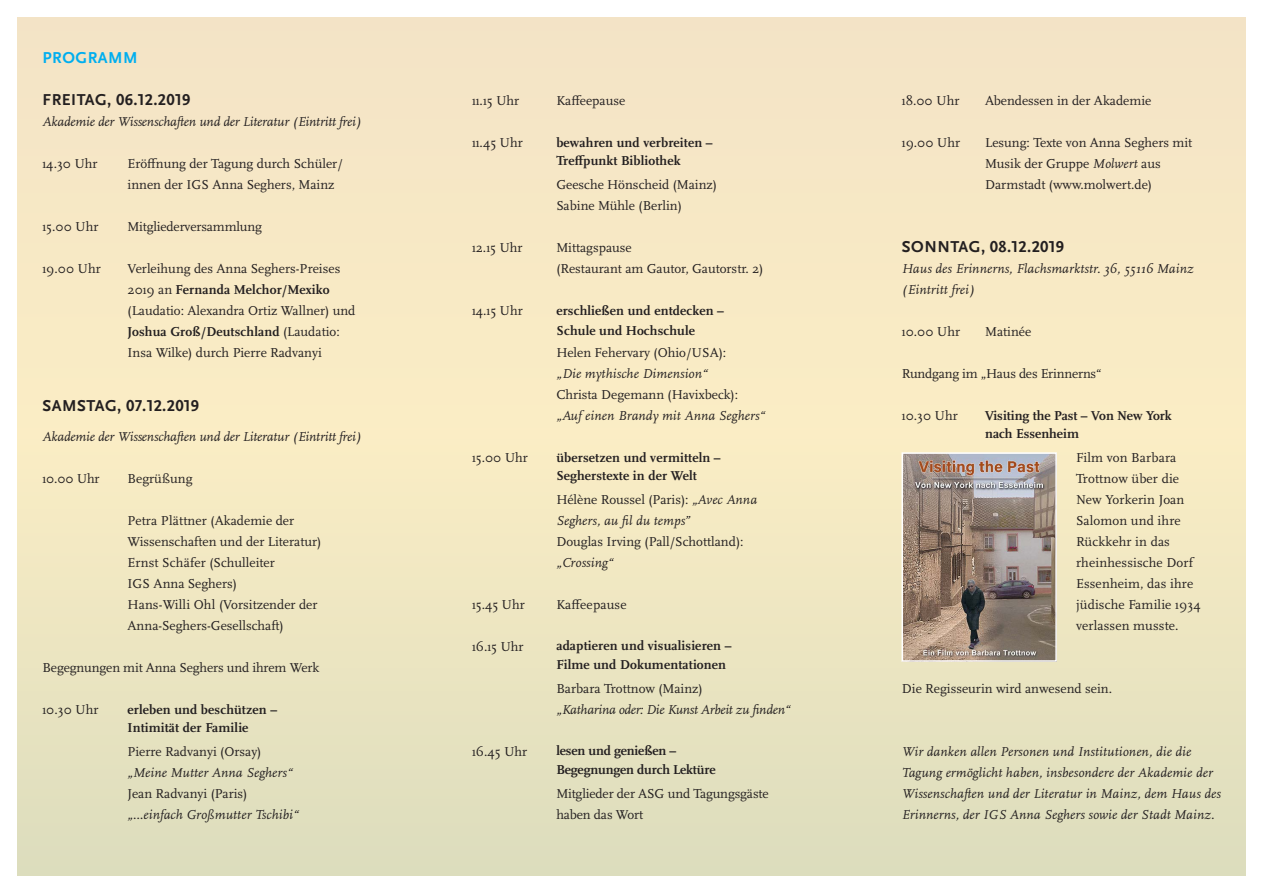
<style>
.page{position:relative;width:1263px;height:893px;background:#fff}
.page>*{position:absolute;margin:0;border:0;box-sizing:border-box;transform-origin:0 0}
.Headline_klein{font:700 16.5px "Scala Sans Pro";letter-spacing:.02em;color:#231f20}
.Headline_klein-2{font:700 16.5px "Scala Sans Pro";letter-spacing:.03em;color:#00aeef}
.Copy{font:13.5px/21px "Scala Pro";color:#231f20}
.Headline_klein-3{font:13.5px/21px "Scala Pro";color:#231f20}
.Copy-2{font:italic 13.5px/21px "Scala Pro";letter-spacing:.01em;color:#231f20}
.Copy-3{font:700 13.5px "Scala Pro";letter-spacing:.01em;color:#231f20}
.Headline_klein-4{font:700 13.5px "Scala Pro";color:#231f20}
.Headline_klein-5{font:italic 13.5px "Scala Pro";letter-spacing:-.01em;color:#231f20}
.Headline_klein-6{font:italic 13.5px "Scala Pro";letter-spacing:.01em;color:#231f20}
.Copy-4{font:italic 13.5px "Scala Pro";letter-spacing:-.015em;color:#231f20}
.s1{font-weight:700}
.s2{font-style:italic}
.s3{font-style:normal}
</style>
<div class="page">
<div style="left:17px;top:17px;width:1229px;height:859px;background:linear-gradient(to bottom,#fdeac8,#e5e3bf)"></div>
<img style="left:904px;top:455px;width:150px;height:204px">
<div style="left:901px;top:452px;width:156px;height:210px;border:2px solid #fff"></div>
<p class="Headline_klein-2" style="left:43px;top:48px;width:96px">PROGRAMM</p>
<p class="Headline_klein" style="left:43px;top:90px;width:149px">FREITAG, 06.12.2019</p>
<p class="Headline_klein-5" style="left:43px;top:114px;width:320px">Akademie der Wissenschaften und der Literatur (Eintritt frei)</p>
<p class="Copy" style="left:43px;top:153px;width:57px">14.30 Uhr</p>
<p class="Copy" style="left:128px;top:153px;width:217px">Eröffnung der Tagung durch Schüler/ innen der IGS Anna Seghers, Mainz</p>
<p class="Copy" style="left:128px;top:216px;width:136px">Mitgliederversammlung</p>
<p class="Copy" style="left:128px;top:258px;width:229px">Verleihung des Anna Seghers-Preises 2019 an <span class="s1">Fernanda Melchor/Mexiko </span>(Laudatio: Alexandra Ortiz Wallner) und <span class="s1">Joshua Groß/Deutschland</span> (Laudatio:<br>Insa Wilke) durch Pierre Radvanyi</p>
<p class="Copy" style="left:43px;top:216px;width:57px">15.00 Uhr</p>
<p class="Copy" style="left:43px;top:258px;width:60px">19.00 Uhr</p>
<p class="Headline_klein" style="left:43px;top:396px;width:158px">SAMSTAG, 07.12.2019</p>
<p class="Headline_klein-5" style="left:43px;top:429px;width:320px">Akademie der Wissenschaften und der Literatur (Eintritt frei)</p>
<p class="Headline_klein-3" style="left:43px;top:468px;width:59px">10.00 Uhr</p>
<p class="Copy" style="left:128px;top:468px;width:66px">Begrüßung</p>
<p class="Copy" style="left:128px;top:510px;width:195px">Petra Plättner (Akademie der<br>Wissenschaften und der Literatur)</p>
<p class="Copy" style="left:128px;top:552px;width:149px">Ernst Schäfer (Schulleiter<br>IGS Anna Seghers)</p>
<p class="Copy" style="left:128px;top:594px;width:191px">Hans-Willi Ohl (Vorsitzender der<br>Anna-Seghers-Gesellschaft)</p>
<p class="Headline_klein-3" style="left:43px;top:657px;width:278px">Begegnungen mit Anna Seghers und ihrem Werk</p>
<p class="Headline_klein-3" style="left:43px;top:699px;width:57px">10.30 Uhr</p>
<p class="Copy-3" style="left:128px;top:702px;width:151px">erleben und beschützen –</p>
<p class="Copy-3" style="left:128px;top:720px;width:122px">Intimität der Familie</p>
<p class="Copy" style="left:128px;top:741px;width:135px">Pierre Radvanyi (Orsay)</p>
<p class="Copy-2" style="left:128px;top:762px;width:166px">„Meine Mutter Anna Seghers“</p>
<p class="Copy" style="left:128px;top:783px;width:121px">Jean Radvanyi (Paris)</p>
<p class="Copy-2" style="left:128px;top:804px;width:173px">„…einfach Großmutter Tschibi“</p>
<p class="Headline_klein-3" style="left:472px;top:90px;width:49px">11.15 Uhr</p>
<p class="Headline_klein-3" style="left:472px;top:132px;width:52px">11.45 Uhr</p>
<p class="Headline_klein-3" style="left:472px;top:237px;width:52px">12.15 Uhr</p>
<p class="Headline_klein-3" style="left:472px;top:300px;width:52px">14.15 Uhr</p>
<p class="Headline_klein-3" style="left:472px;top:447px;width:57px">15.00 Uhr</p>
<p class="Headline_klein-3" style="left:472px;top:594px;width:54px">15.45 Uhr</p>
<p class="Headline_klein-3" style="left:472px;top:636px;width:53px">16.15 Uhr</p>
<p class="Headline_klein-3" style="left:472px;top:741px;width:57px">16.45 Uhr</p>
<p class="Copy" style="left:556px;top:90px;width:70px">Kaffeepause</p>
<p class="Copy-3" style="left:556px;top:135px;width:158px">bewahren und verbreiten –</p>
<p class="Copy-3" style="left:556px;top:153px;width:126px">Treffpunkt Bibliothek</p>
<p class="Copy" style="left:556px;top:174px;width:162px">Geesche Hönscheid (Mainz)<br>Sabine Mühle (Berlin)</p>
<p class="Copy" style="left:556px;top:237px;width:77px">Mittagspause</p>
<p class="Copy" style="left:556px;top:258px;width:209px">(Restaurant am Gautor, Gautorstr. 2)</p>
<p class="Copy-3" style="left:556px;top:303px;width:169px">erschließen und entdecken –</p>
<p class="Copy-3" style="left:556px;top:322px;width:140px">Schule und Hochschule</p>
<p class="Copy" style="left:556px;top:342px;width:171px">Helen Fehervary (Ohio/USA): <span class="s2">„Die mythische Dimension“</span></p>
<p class="Copy" style="left:556px;top:384px;width:183px">Christa Degemann (Havixbeck):</p>
<p class="Copy-2" style="left:556px;top:405px;width:210px">„Auf einen Brandy mit Anna Seghers“</p>
<p class="Copy-3" style="left:556px;top:450px;width:166px">übersetzen und vermitteln –</p>
<p class="Copy-3" style="left:556px;top:468px;width:142px">Segherstexte in der Welt</p>
<p class="Copy-2" style="left:556px;top:489px;width:202px"><span class="s3">Hélène Roussel (Paris):</span> „Avec Anna<br>Seghers, au fil du temps”</p>
<p class="Copy" style="left:556px;top:531px;width:189px">Douglas Irving (Pall/Schottland): <span class="s2">„Crossing“</span></p>
<p class="Copy" style="left:556px;top:594px;width:72px">Kaffeepause</p>
<p class="Headline_klein-4" style="left:556px;top:637px;width:177px">adaptieren und visualisieren –</p>
<p class="Headline_klein-4" style="left:556px;top:657px;width:171px">Filme und Dokumentationen</p>
<p class="Copy" style="left:556px;top:678px;width:148px">Barbara Trottnow (Mainz)</p>
<p class="Copy-4" style="left:556px;top:702px;width:235px">„Katharina oder: Die Kunst Arbeit zu finden“</p>
<p class="Headline_klein-4" style="left:556px;top:742px;width:121px">lesen und genießen –</p>
<p class="Headline_klein-4" style="left:556px;top:762px;width:161px">Begegnungen durch Lektüre</p>
<p class="Headline_klein-3" style="left:556px;top:783px;width:214px">Mitglieder der ASG und Tagungsgäste haben das Wort</p>
<p class="Headline_klein-3" style="left:902px;top:90px;width:59px">18.00 Uhr</p>
<p class="Headline_klein-3" style="left:902px;top:132px;width:60px">19.00 Uhr</p>
<p class="Headline_klein-3" style="left:985px;top:90px;width:168px">Abendessen in der Akademie</p>
<p class="Headline_klein-3" style="left:985px;top:132px;width:209px">Lesung: Texte von Anna Seghers mit<br>Musik der Gruppe <span class="s2">Molwert</span> aus</p>
<p class="Headline_klein-3" style="left:985px;top:174px;width:168px">Darmstadt (www.molwert.de)</p>
<p class="Headline_klein" style="left:902px;top:237px;width:164px">SONNTAG, 08.12.2019</p>
<p class="Headline_klein-6" style="left:902px;top:261px;width:293px">Haus des Erinnerns, Flachsmarktstr. 36, 55116 Mainz</p>
<p class="Headline_klein-6" style="left:902px;top:282px;width:74px">(Eintritt frei)</p>
<p class="Headline_klein-3" style="left:902px;top:321px;width:60px">10.00 Uhr</p>
<p class="Headline_klein-3" style="left:902px;top:363px;width:201px">Rundgang im „Haus des Erinnerns“</p>
<p class="Headline_klein-3" style="left:902px;top:405px;width:57px">10.30 Uhr</p>
<p class="Headline_klein-3" style="left:985px;top:321px;width:48px">Matinée</p>
<p class="Headline_klein-4" style="left:985px;top:408px;width:188px">Visiting the Past – Von New York</p>
<p class="Headline_klein-4" style="left:985px;top:426px;width:95px">nach Essenheim</p>
<p class="Headline_klein-3" style="left:1076px;top:447px;width:105px">Film von Barbara<br>Trottnow über die</p>
<p class="Headline_klein-3" style="left:1076px;top:489px;width:126px">New Yorkerin Joan<br>Salomon und ihre<br>Rückkehr in das rheinhessische Dorf<br>Essenheim, das ihre jüdische Familie 1934 verlassen musste.</p>
<p class="Headline_klein-3" style="left:902px;top:678px;width:212px">Die Regisseurin wird anwesend sein.</p>
<p class="Copy-2" style="left:902px;top:741px;width:320px">Wir danken allen Personen und Institutionen, die die Tagung ermöglicht haben, insbesondere der Akademie der Wissenschaften und der Literatur in Mainz, dem Haus des Erinnerns, der IGS Anna Seghers sowie der Stadt Mainz.</p>
</div>
